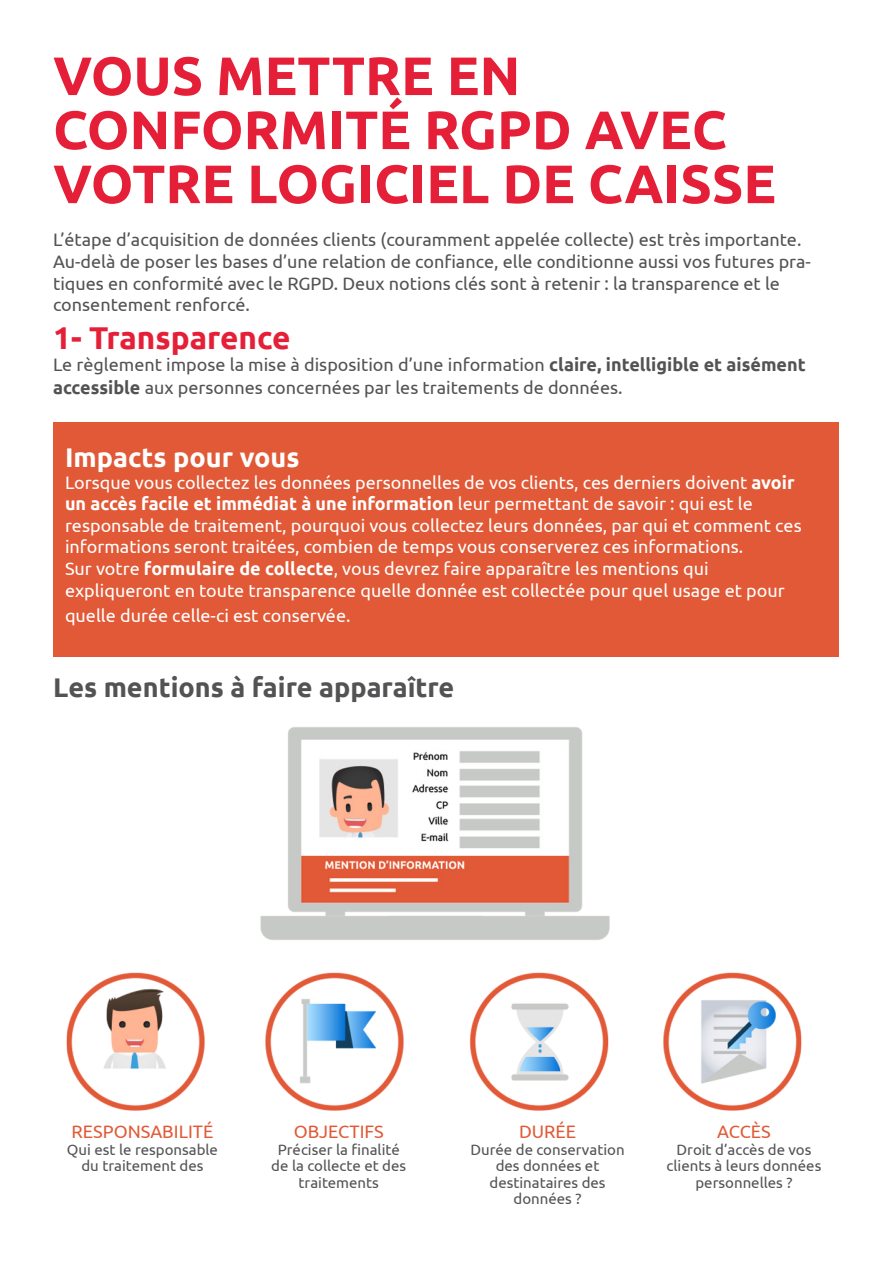
<style>
.page{position:relative;width:893px;height:1263px;background:#fff}
.page>*{position:absolute;margin:0;border:0;box-sizing:border-box;transform-origin:0 0}
.t1{font:700 54px/54px "Ubuntu";color:#e61f39}
.t2{font:700 31.5px "Ubuntu";color:#e61f39}
.t3{font:700 27px "Ubuntu";color:#535355}
.t4{font:700 27px "Ubuntu";color:#fff}
.t5{font:18px/21.6px "Ubuntu";color:#fff}
.t6{font:18px/21.6px "Ubuntu";color:#535355}
.t7{font:18px "Ubuntu";color:#e15a37}
.t8{font:15px/16.5px "Ubuntu";color:#535355;text-align:center}
.s1{font-weight:700}
</style>
<div class="page">
<div style="left:53px;top:422px;width:785px;height:234px;background:#e15936"></div>
<img style="left:66px;top:727px;width:736px;height:384px">
<div style="left:629px;top:701px;width:107px;height:80px;background:#fff"></div>
<p class="t1" style="left:53px;top:48px;width:724px">VOUS METTRE EN<br>CONFORMITÉ RGPD AVEC<br>VOTRE LOGICIEL DE CAISSE</p>
<p class="t6" style="left:53px;top:228px;width:759px">L’étape d’acquisition de données clients (couramment appelée collecte) est très importante.<br>Au-delà de poser les bases d’une relation de confiance, elle conditionne aussi vos futures pra&shy;tiques en conformité avec le RGPD. Deux notions clés sont à retenir : la transparence et le consentement renforcé.</p>
<p class="t2" style="left:53px;top:319px;width:239px">1- Transparence</p>
<p class="t6" style="left:53px;top:352px;width:754px;line-height:23.4px">Le règlement impose la mise à disposition d’une information <span class="s1">claire, intelligible et aisément accessible</span> aux personnes concernées par les traitements de données.</p>
<p class="t4" style="left:65px;top:441px;width:236px">Impacts pour vous</p>
<p class="t5" style="left:65px;top:470px;width:738px">Lorsque vous collectez les données personnelles de vos clients, ces derniers doivent <span class="s1">avoir un accès facile et immédiat à une information</span> leur permettant de savoir : qui est le responsable de traitement, pourquoi vous collectez leurs données, par qui et comment ces informations seront traitées, combien de temps vous conserverez ces informations.</p>
<p class="t5" style="left:65px;top:557px;width:721px">Sur votre <span class="s1">formulaire de collecte</span>, vous devrez faire apparaître les mentions qui expliqueront en toute transparence quelle donnée est collectée pour quel usage et pour</p>
<p class="t5" style="left:65px;top:604px;width:287px">quelle durée celle-ci est conservée.</p>
<p class="t3" style="left:53px;top:670px;width:403px">Les mentions à faire apparaître</p>
<p class="t7" style="left:71px;top:1120px;width:143px">RESPONSABILITÉ</p>
<p class="t8" style="left:67px;top:1140px;width:153px">Qui est le responsable du traitement des</p>
<p class="t7" style="left:294px;top:1120px;width:92px">OBJECTIFS</p>
<p class="t8" style="left:271px;top:1140px;width:136px">Préciser la finalité de la collecte et des traitements</p>
<p class="t7" style="left:519px;top:1120px;width:59px">DURÉE</p>
<p class="t8" style="left:470px;top:1140px;width:156px">Durée de conservation des données et destinataires des données ?</p>
<p class="t7" style="left:717px;top:1120px;width:55px">ACCÈS</p>
<p class="t8" style="left:666px;top:1140px;width:156px">Droit d’accès de vos clients à leurs données personnelles ?</p>
</div>
